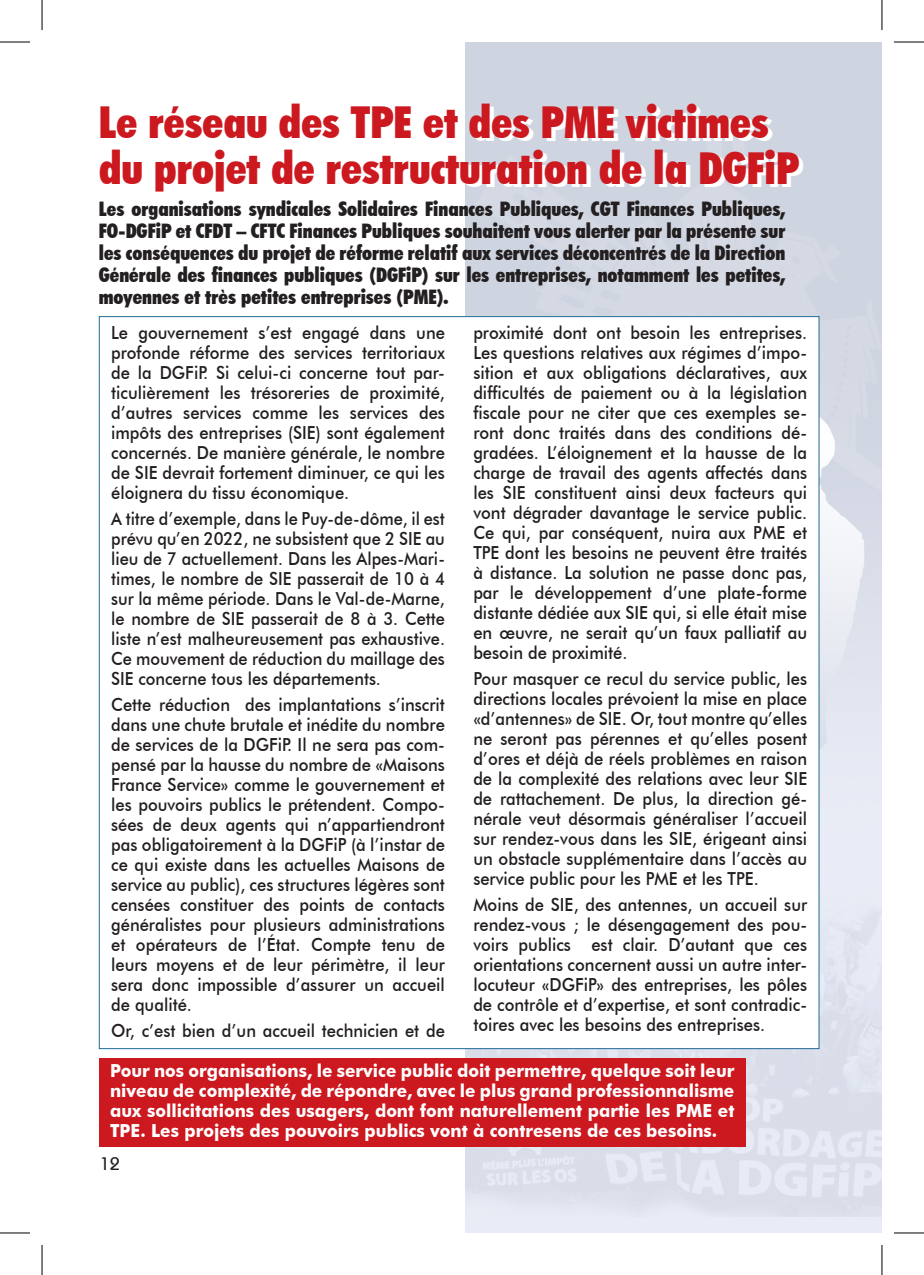
<style>
.page{position:relative;width:924px;height:1275px;background:#fff}
.page>*{position:absolute;margin:0;border:0;box-sizing:border-box;transform-origin:0 0}
.t1{font:900 condensed 44px "Futura BT";color:#cc181f}
.t2{font:900 condensed 20px/22px "Futura BT";color:#231f20;text-align:justify}
.t3{font:500 18px/20px "Futura BT";color:#231f20;text-align:justify;scale:.92 1}
.t4{font:500 18px/20px "Futura BT";color:#231f20;text-align:justify;scale:.91 1}
.t5{font:700 18px/20px "Futura BT";color:#fff;text-align:justify;scale:.95 1}
.t6{font:500 18px "Bauhaus IT Cby BT";color:#231f20}
</style>
<div class="page">
<img style="left:465px;top:42px;width:416px;height:1191px">
<div style="left:99px;top:317px;width:719px;height:731px;background:#fff"></div>
<div style="left:99px;top:1057px;width:646px;height:89px;background:#cc181f"></div>
<hr style="left:0;top:42px;width:30px;height:1px;background:#000">
<hr style="left:893px;top:42px;width:30px;height:1px;background:#000">
<hr style="left:0;top:1232px;width:30px;height:1px;background:#000">
<hr style="left:893px;top:1232px;width:30px;height:1px;background:#000">
<hr style="left:42px;top:0;width:1px;height:30px;background:#000">
<hr style="left:42px;top:1245px;width:1px;height:30px;background:#000">
<hr style="left:881px;top:0;width:1px;height:30px;background:#000">
<hr style="left:881px;top:1245px;width:1px;height:30px;background:#000">
<p class="t1" style="left:99px;top:95px;width:671px">Le réseau des TPE et des PME victimes</p>
<p class="t1" style="left:99px;top:141px;width:701px">du projet de restructuration de la DGFiP</p>
<p class="t2" style="left:99px;top:198px;width:687px">Les organisations syndicales Solidaires Finances Publiques, CGT Finances Publiques, FO-DGFiP et CFDT – CFTC Finances Publiques souhaitent vous alerter par la présente sur les conséquences du projet de réforme relatif aux services déconcentrés de la Direction Générale des finances publiques (DGFiP) sur les entreprises, notamment les petites, moyennes et très petites entreprises (PME).</p>
<p class="t3" style="left:473px;top:323px;width:364px">proximité dont ont besoin les entreprises.<br>Les questions relatives aux régimes d’impo&shy;sition et aux obligations déclaratives, aux difficultés de paiement ou à la législation fiscale pour ne citer que ces exemples se&shy;ront donc traités dans des conditions dé&shy;gradées. L’éloignement et la hausse de la charge de travail des agents affectés dans les SIE constituent ainsi deux facteurs qui vont dégrader davantage le service public.<br>Ce qui, par conséquent, nuira aux PME et TPE dont les besoins ne peuvent être traités à distance. La solution ne passe donc pas, par le développement d’une plate-forme distante dédiée aux SIE qui, si elle était mise en œuvre, ne serait qu’un faux palliatif au besoin de proximité.</p>
<p class="t3" style="left:473px;top:668px;width:364px">Pour masquer ce recul du service public, les directions locales prévoient la mise en place «d’antennes» de SIE. Or, tout montre qu’elles ne seront pas pérennes et qu’elles posent d’ores et déjà de réels problèmes en raison de la complexité des relations avec leur SIE de rattachement. De plus, la direction gé&shy;nérale veut désormais généraliser l’accueil sur rendez-vous dans les SIE, érigeant ainsi un obstacle supplémentaire dans l’accès au service public pour les PME et les TPE.</p>
<p class="t3" style="left:473px;top:894px;width:364px">Moins de SIE, des antennes, un accueil sur rendez-vous ; le désengagement des pou&shy;voirs publics est clair. D’autant que ces orientations concernent aussi un autre inter&shy;locuteur «DGFiP» des entreprises, les pôles de contrôle et d’expertise, et sont contradic&shy;toires avec les besoins des entreprises.</p>
<p class="t5" style="left:110px;top:1060px;width:658px">Pour nos organisations, le service public doit permettre, quelque soit leur niveau de complexité, de répondre, avec le plus grand professionnalisme aux sollicitations des usagers, dont font naturellement partie les PME et TPE. Les projets des pouvoirs publics vont à contresens de ces besoins.</p>
<p class="t6" style="left:100px;top:1153px;width:21px">12</p>
<p class="t3" style="left:111px;top:323px;width:364px">Le gouvernement s’est engagé dans une profonde réforme des services territoriaux de la DGFiP. Si celui-ci concerne tout par&shy;ticulièrement les trésoreries de proximité, d’autres services comme les services des impôts des entreprises (SIE) sont également concernés. De manière générale, le nombre de SIE devrait fortement diminuer, ce qui les éloignera du tissu économique.</p>
<p class="t4" style="left:111px;top:508px;width:368px">A titre d’exemple, dans le Puy-de-dôme, il est prévu qu’en 2022, ne subsistent que 2 SIE au lieu de 7 actuellement. Dans les Alpes-Mari&shy;times, le nombre de SIE passerait de 10 à 4 sur la même période. Dans le Val-de-Marne, le nombre de SIE passerait de 8 à 3. Cette liste n’est malheureusement pas exhaustive.<br>Ce mouvement de réduction du maillage des SIE concerne tous les départements.</p>
<p class="t3" style="left:111px;top:694px;width:364px">Cette réduction des implantations s’inscrit dans une chute brutale et inédite du nombre de services de la DGFiP. Il ne sera pas com&shy;pensé par la hausse du nombre de «Maisons France Service» comme le gouvernement et les pouvoirs publics le prétendent. Compo&shy;sées de deux agents qui n’appartiendront pas obligatoirement à la DGFiP (à l’instar de ce qui existe dans les actuelles Maisons de service au public), ces structures légères sont censées constituer des points de contacts généralistes pour plusieurs administrations et opérateurs de l’État. Compte tenu de leurs moyens et de leur périmètre, il leur sera donc impossible d’assurer un accueil de qualité.</p>
<p class="t3" style="left:111px;top:1020px;width:364px">Or, c’est bien d’un accueil technicien et de</p>
</div>
